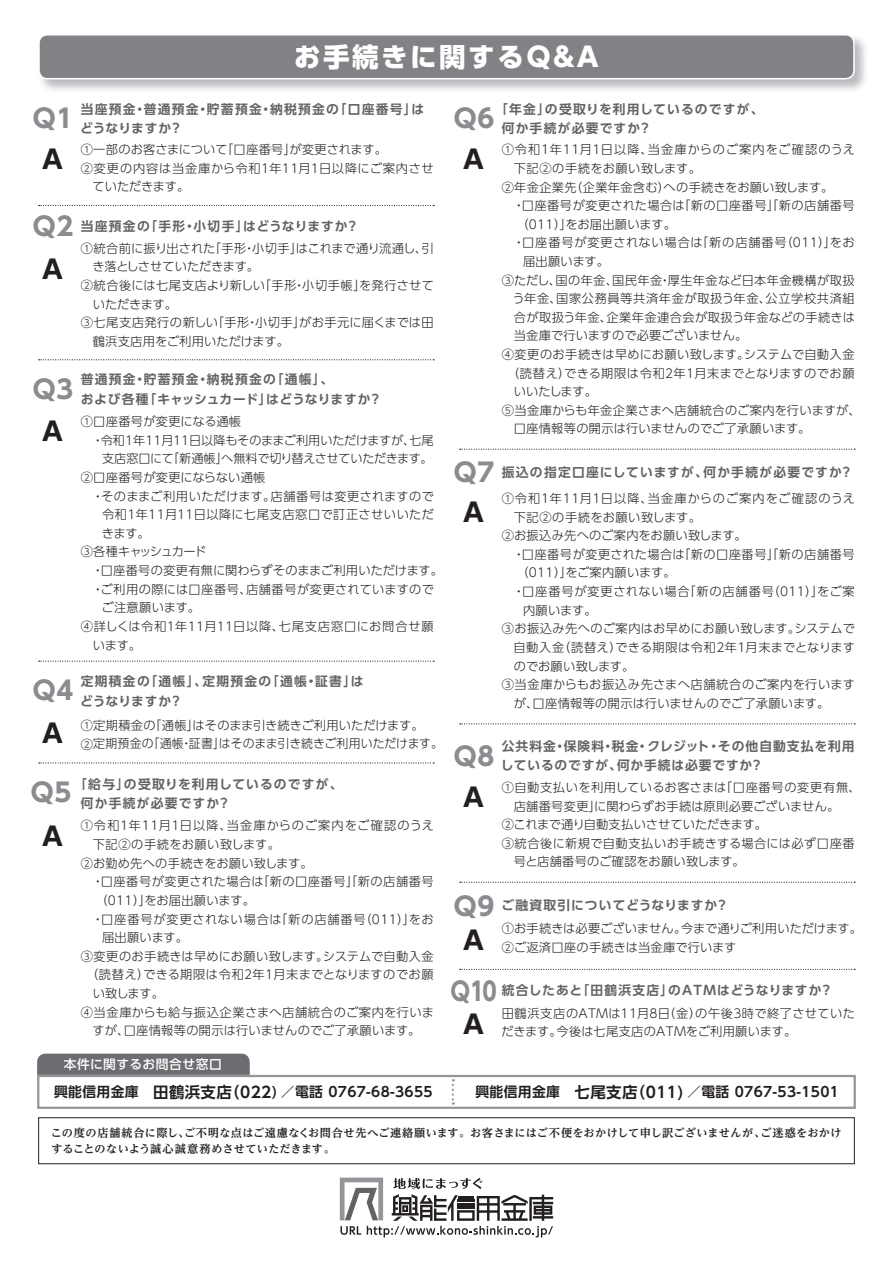
<style>
.page{position:relative;width:893px;height:1263px;background:#fff}
.page>*{position:absolute;margin:0;border:0;box-sizing:border-box;transform-origin:0 0}
.t1{font:800 26.55px "UD Shin Go Pro";letter-spacing:.1em;color:#fff}
.t2{font:700 25.5px "UD Shin Go Pro";letter-spacing:-.025em;color:#8a8c8f}
.t3{font:700 25.5px "UD Shin Go Pro";color:#231f20}
.t4{font:700 25.5px "UD Shin Go Pro";letter-spacing:-.025em;color:#8a8c8f;scale:.85 1}
.t5{font:700 13.8px "UD Shin Go Pro De";letter-spacing:.025em;color:#231f20}
.t6{font:700 12.75px/19.2px "UD Shin Go Pro De";letter-spacing:.085em;color:#636366}
.t7{font:500 12.75px "UD Shin Go Pro";letter-spacing:.045em;color:#fff}
.t8{font:300 12.15px/18.6px "UD Shin Go Pro";letter-spacing:.025em;color:#231f20}
.t9{font:300 12.15px "UD Shin Go Pro";letter-spacing:.05em;color:#231f20}
.t10{font:300 12.15px/18.6px "UD Shin Go Pro";letter-spacing:.005em;color:#231f20}
.t11{font:300 12.15px "UD Shin Go Pro";letter-spacing:.07em;color:#231f20}
.t12{font:300 12.15px "UD Shin Go Pro";letter-spacing:.065em;color:#231f20}
.t13{font:300 12.15px "UD Shin Go Pro";letter-spacing:.045em;color:#231f20}
.t14{font:300 12.15px "UD Shin Go Pro";letter-spacing:-.01em;color:#231f20}
.t15{font:300 12.15px "UD Shin Go Pro";letter-spacing:-.015em;color:#231f20}
.t16{font:300 12.15px "UD Shin Go Pro";color:#231f20}
.t17{font:300 12.15px "UD Shin Go Pro";letter-spacing:.055em;color:#231f20}
.t18{font:300 12.15px "UD Shin Go Pro";letter-spacing:-.095em;color:#231f20}
.t19{font:700 11.1px/15.9px "UD Reimin Pro";letter-spacing:.03em;color:#231f20}
.s1{font-size:15.45px}
</style>
<div class="page">
<div style="left:39px;top:35px;width:815px;height:44px;background:#808285;border-radius:9px"></div>
<div style="left:38px;top:34px;width:817px;height:45px;border:2px solid #fff;border-radius:9px"></div>
<div style="left:38px;top:1117px;width:817px;height:47px;border:1px solid #231f20"></div>
<svg style="left:39px;top:205px;width:395px;height:1px"></svg>
<svg style="left:460px;top:449px;width:395px;height:1px"></svg>
<svg style="left:39px;top:359px;width:395px;height:1px"></svg>
<svg style="left:39px;top:661px;width:395px;height:1px"></svg>
<svg style="left:460px;top:723px;width:395px;height:1px"></svg>
<svg style="left:460px;top:882px;width:395px;height:1px"></svg>
<svg style="left:460px;top:969px;width:395px;height:1px"></svg>
<svg style="left:39px;top:762px;width:395px;height:1px"></svg>
<svg style="left:340px;top:1177px;width:213px;height:60px"></svg>
<svg style="left:37px;top:1053px;width:213px;height:22px;background:#727375"></svg>
<div style="left:37px;top:1075px;width:819px;height:34px;border:2px solid #939598"></div>
<svg style="left:452px;top:1079px;width:2px;height:26px"></svg>
<h1 class="t1" style="left:294px;top:35px;width:306px">お手続きに関するQ＆A</h1>
<p class="t6" style="left:80px;top:99px;width:345px">当座預金・普通預金・貯蓄預金・納税預金の「口座番号」はどうなりますか?</p>
<p class="t6" style="left:502px;top:99px;width:263px;text-indent:-7px">「年金」の受取りを利用しているのですが、何か手続が必要ですか?</p>
<h2 class="t2" style="left:32px;top:98px;width:43px">Ｑ1</h2>
<h2 class="t2" style="left:453px;top:98px;width:43px">Ｑ6</h2>
<p class="t8" style="left:81px;top:140px;width:308px">①一部のお客さまについて「口座番号」が変更されます。</p>
<p class="t9" style="left:81px;top:158px;width:354px">②変更の内容は当金庫から令和1年11月1日以降にご案内させ</p>
<p class="t15" style="left:92px;top:177px;width:98px">ていただきます。</p>
<h2 class="t3" style="left:42px;top:139px;width:22px">A</h2>
<h2 class="t3" style="left:463px;top:139px;width:22px">A</h2>
<h2 class="t2" style="left:32px;top:206px;width:43px">Ｑ2</h2>
<p class="t6" style="left:81px;top:216px;width:277px">当座預金の「手形・小切手」はどうなりますか?</p>
<h2 class="t3" style="left:42px;top:248px;width:22px">A</h2>
<p class="t16" style="left:81px;top:238px;width:354px">①統合前に振り出された「手形・小切手」はこれまで通り流通し、引</p>
<p class="t15" style="left:92px;top:257px;width:168px">き落としさせていただきます。</p>
<p class="t8" style="left:81px;top:276px;width:355px">②統合後には七尾支店より新しい「手形・小切手帳」を発行させて</p>
<p class="t8" style="left:93px;top:294px;width:86px">いただきます。</p>
<p class="t8" style="left:81px;top:313px;width:354px">③七尾支店発行の新しい「手形・小切手」がお手元に届くまでは田</p>
<p class="t8" style="left:93px;top:332px;width:198px">鶴浜支店用をご利用いただけます。</p>
<h2 class="t2" style="left:32px;top:369px;width:43px">Ｑ3</h2>
<p class="t6" style="left:81px;top:370px;width:300px">普通預金・貯蓄預金・納税預金の「通帳」、<br>および各種「キャッシュカード」はどうなりますか?</p>
<h2 class="t3" style="left:42px;top:411px;width:22px">A</h2>
<p class="t8" style="left:81px;top:412px;width:162px">①口座番号が変更になる通帳</p>
<p class="t14" style="left:92px;top:430px;width:343px">・令和1年11月11日以降もそのままご利用いただけますが、七尾</p>
<p class="t15" style="left:102px;top:449px;width:332px">支店窓口にて「新通帳」へ無料で切り替えさせていただきます。</p>
<p class="t8" style="left:81px;top:468px;width:186px">②口座番号が変更にならない通帳</p>
<p class="t8" style="left:92px;top:486px;width:344px">・そのままご利用いただけます。店舗番号は変更されますので</p>
<p class="t8" style="left:102px;top:505px;width:333px">令和1年11月11日以降に七尾支店窓口で訂正させいいただ</p>
<p class="t8" style="left:102px;top:523px;width:50px">きます。</p>
<p class="t18" style="left:81px;top:542px;width:127px">③各種キャッシュカード</p>
<p class="t8" style="left:92px;top:561px;width:353px">・口座番号の変更有無に関わらずそのままご利用いただけます。</p>
<p class="t13" style="left:92px;top:579px;width:344px">・ご利用の際には口座番号、店舗番号が変更されていますので</p>
<p class="t8" style="left:102px;top:598px;width:100px">ご注意願います。</p>
<p class="t9" style="left:81px;top:616px;width:354px">④詳しくは令和1年11月11日以降、七尾支店窓口にお問合せ願</p>
<p class="t8" style="left:93px;top:635px;width:50px">います。</p>
<h2 class="t2" style="left:453px;top:452px;width:43px">Ｑ7</h2>
<h2 class="t3" style="left:463px;top:492px;width:22px">A</h2>
<h2 class="t2" style="left:32px;top:670px;width:43px">Ｑ4</h2>
<p class="t6" style="left:80px;top:672px;width:285px">定期積金の「通帳」、定期預金の「通帳・証書」はどうなりますか?</p>
<h2 class="t3" style="left:42px;top:713px;width:22px">A</h2>
<p class="t10" style="left:81px;top:715px;width:364px">①定期積金の「通帳」はそのまま引き続きご利用いただけます。<br>②定期預金の「通帳・証書」はそのまま引き続きご利用いただけます。</p>
<h2 class="t2" style="left:453px;top:735px;width:43px">Ｑ8</h2>
<p class="t12" style="left:502px;top:140px;width:355px">①令和1年11月1日以降、当金庫からのご案内をご確認のうえ</p>
<p class="t9" style="left:514px;top:158px;width:189px">下記②の手続をお願い致します。</p>
<p class="t8" style="left:502px;top:177px;width:333px">②年金企業先（企業年金含む）への手続きをお願い致します。</p>
<p class="t8" style="left:513px;top:196px;width:343px">・口座番号が変更された場合は「新の口座番号」「新の店舗番号</p>
<p class="t8" style="left:516px;top:214px;width:161px">（011）」をお届出願います。</p>
<p class="t11" style="left:513px;top:233px;width:343px">・口座番号が変更されない場合は「新の店舗番号（011）」をお</p>
<p class="t8" style="left:523px;top:252px;width:88px">届出願います。</p>
<p class="t8" style="left:502px;top:270px;width:354px">③ただし、国の年金、国民年金・厚生年金など日本年金機構が取扱</p>
<p class="t9" style="left:513px;top:289px;width:344px">う年金、国家公務員等共済年金が取扱う年金、公立学校共済組</p>
<p class="t8" style="left:514px;top:307px;width:343px">合が取扱う年金、企業年金連合会が取扱う年金などの手続きは</p>
<p class="t10" style="left:514px;top:326px;width:235px">当金庫で行いますので必要ございません。</p>
<p class="t8" style="left:502px;top:345px;width:354px">④変更のお手続きは早めにお願い致します。システムで自動入金</p>
<p class="t8" style="left:507px;top:363px;width:349px">（読替え）できる期限は令和2年1月末までとなりますのでお願</p>
<p class="t8" style="left:514px;top:382px;width:85px">いいたします。</p>
<p class="t8" style="left:502px;top:400px;width:361px">⑤当金庫からも年金企業さまへ店舗統合のご案内を行いますが、</p>
<p class="t8" style="left:514px;top:419px;width:298px">口座情報等の開示は行いませんのでご了承願います。</p>
<p class="t6" style="left:502px;top:462px;width:350px">振込の指定口座にしていますが、何か手続が必要ですか?</p>
<p class="t12" style="left:502px;top:489px;width:355px">①令和1年11月1日以降、当金庫からのご案内をご確認のうえ</p>
<p class="t9" style="left:514px;top:507px;width:189px">下記②の手続をお願い致します。</p>
<p class="t8" style="left:502px;top:526px;width:247px">②お振込み先へのご案内をお願い致します。</p>
<p class="t8" style="left:513px;top:544px;width:343px">・口座番号が変更された場合は「新の口座番号」「新の店舗番号</p>
<p class="t8" style="left:516px;top:563px;width:161px">（011）」をご案内願います。</p>
<p class="t11" style="left:513px;top:582px;width:343px">・口座番号が変更されない場合「新の店舗番号（011）」をご案</p>
<p class="t8" style="left:523px;top:600px;width:75px">内願います。</p>
<p class="t8" style="left:502px;top:619px;width:355px">③お振込み先へのご案内はお早めにお願い致します。システムで</p>
<p class="t8" style="left:513px;top:637px;width:343px">自動入金（読替え）できる期限は令和2年1月末までとなります</p>
<p class="t16" style="left:514px;top:656px;width:122px">のでお願い致します。</p>
<p class="t17" style="left:502px;top:675px;width:355px">③当金庫からもお振込み先さまへ店舗統合のご案内を行います</p>
<p class="t8" style="left:514px;top:693px;width:317px">が、口座情報等の開示は行いませんのでご了承願います。</p>
<p class="t6" style="left:501px;top:736px;width:355px">公共料金・保険料・税金・クレジット・その他自動支払を利用しているのですが、何か手続は必要ですか?</p>
<h2 class="t2" style="left:30px;top:771px;width:43px">Ｑ5</h2>
<h2 class="t3" style="left:42px;top:815px;width:22px">A</h2>
<p class="t6" style="left:81px;top:774px;width:263px;text-indent:-7px">「給与」の受取りを利用しているのですが、何か手続が必要ですか?</p>
<p class="t12" style="left:81px;top:816px;width:355px">①令和1年11月1日以降、当金庫からのご案内をご確認のうえ</p>
<p class="t9" style="left:93px;top:835px;width:189px">下記②の手続をお願い致します。</p>
<p class="t8" style="left:81px;top:853px;width:233px">②お勤め先への手続きをお願い致します。</p>
<p class="t8" style="left:92px;top:872px;width:343px">・口座番号が変更された場合は「新の口座番号」「新の店舗番号</p>
<p class="t8" style="left:95px;top:890px;width:161px">（011）」をお届出願います。</p>
<p class="t11" style="left:92px;top:909px;width:343px">・口座番号が変更されない場合は「新の店舗番号（011）」をお</p>
<p class="t8" style="left:102px;top:928px;width:88px">届出願います。</p>
<p class="t8" style="left:81px;top:946px;width:354px">③変更のお手続きは早めにお願い致します。システムで自動入金</p>
<p class="t8" style="left:86px;top:965px;width:349px">（読替え）できる期限は令和2年1月末までとなりますのでお願</p>
<p class="t8" style="left:93px;top:983px;width:73px">い致します。</p>
<p class="t9" style="left:81px;top:1002px;width:355px">④当金庫からも給与振込企業さまへ店舗統合のご案内を行いま</p>
<p class="t8" style="left:93px;top:1021px;width:329px">すが、口座情報等の開示は行いませんのでご了承願います。</p>
<h2 class="t3" style="left:463px;top:776px;width:22px">A</h2>
<p class="t13" style="left:502px;top:777px;width:361px">①自動支払いを利用しているお客さまは「口座番号の変更有無、</p>
<p class="t8" style="left:514px;top:796px;width:327px">店舗番号変更」に関わらずお手続は原則必要ございません。</p>
<p class="t14" style="left:502px;top:815px;width:267px">②これまで通り自動支払いさせていただきます。</p>
<p class="t8" style="left:502px;top:833px;width:354px">③統合後に新規で自動支払いお手続きする場合には必ず口座番</p>
<p class="t8" style="left:514px;top:852px;width:233px">号と店舗番号のご確認をお願い致します。</p>
<h2 class="t2" style="left:453px;top:886px;width:43px">Ｑ9</h2>
<h2 class="t3" style="left:463px;top:919px;width:22px">A</h2>
<p class="t6" style="left:501px;top:895px;width:226px">ご融資取引についてどうなりますか?</p>
<p class="t10" style="left:502px;top:919px;width:362px">①お手続きは必要ございません。今まで通りご利用いただけます。<br>②ご返済口座の手続きは当金庫で行います</p>
<h2 class="t4" style="left:450px;top:971px;width:57px">Ｑ10</h2>
<p class="t6" style="left:502px;top:980px;width:330px">統合したあと「田鶴浜支店」のATMはどうなりますか?</p>
<h2 class="t3" style="left:463px;top:1003px;width:22px">A</h2>
<p class="t8" style="left:502px;top:1003px;width:355px">田鶴浜支店のATMは11月8日（金）の午後3時で終了させていただきます。今後は七尾支店のATMをご利用願います。</p>
<p class="t7" style="left:64px;top:1054px;width:160px">本件に関するお問合せ窓口</p>
<p class="t5" style="left:54px;top:1081px;width:786px">興能信用金庫　<span class="s1">田鶴浜支店（022</span>) ／電話 0767-68-3655　　　興能信用金庫　<span class="s1">七尾支店（011)</span> ／電話 0767-53-1501</p>
<p class="t19" style="left:51px;top:1125px;width:792px">この度の店舗統合に際し、ご不明な点はご遠慮なくお問合せ先へご連絡願います。お客さまにはご不便をおかけして申し訳ございませんが、ご迷惑をおかけすることのないよう誠心誠意務めさせていただきます。</p>
</div>
